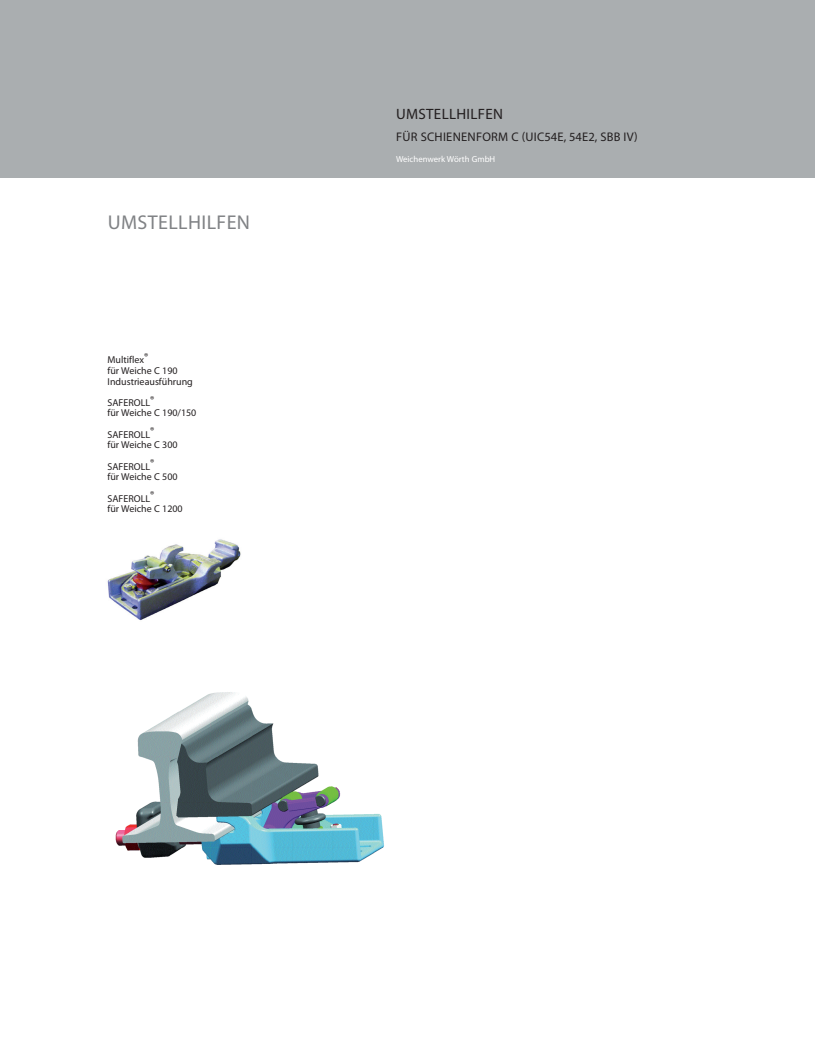
<style>
.page{position:relative;width:815px;height:1053px;background:#fff}
.page>*{position:absolute;margin:0;border:0;box-sizing:border-box;transform-origin:0 0}
.t1{font:20px "Myriad Pro";letter-spacing:.02em;color:#808285}
.t2{font:15px "Myriad Pro";color:#231f20}
.t3{font:12.5px "Myriad Pro";letter-spacing:.02em;color:#231f20}
.t4{font:10px/10.6px "Myriad Pro";color:#231f20}
.t5{font:8.75px "Myriad Pro";color:#fff}
</style>
<div class="page">
<div style="left:0;top:0;width:815px;height:177px;background:#aaaeb0"></div>
<img style="left:107px;top:539px;width:134px;height:81px">
<img style="left:115px;top:692px;width:269px;height:173px">
<h1 class="t1" style="left:108px;top:210px;width:144px">UMSTELLHILFEN</h1>
<p class="t4" style="left:108px;top:354px;width:87px">Multiflex®<br>für Weiche C 190<br>Industrieausführung</p>
<p class="t4" style="left:108px;top:397px;width:90px">SAFEROLL®<br>für Weiche C 190/150</p>
<p class="t4" style="left:108px;top:429px;width:72px">SAFEROLL®<br>für Weiche C 300</p>
<p class="t4" style="left:108px;top:461px;width:72px">SAFEROLL®<br>für Weiche C 500</p>
<p class="t4" style="left:108px;top:492px;width:77px">SAFEROLL®<br>für Weiche C 1200</p>
<h2 class="t2" style="left:396px;top:104px;width:19px">Umstellhilfen</h2>
<p class="t3" style="left:396px;top:129px;width:39px">für Schienen</p>
<p class="t3" style="left:476px;top:129px;width:163px">Form C (UIC54E, 54E2, SBB IV)</p>
<p class="t5" style="left:396px;top:153px;width:101px">Weichenwerk Wörth GmbH</p>
</div>
